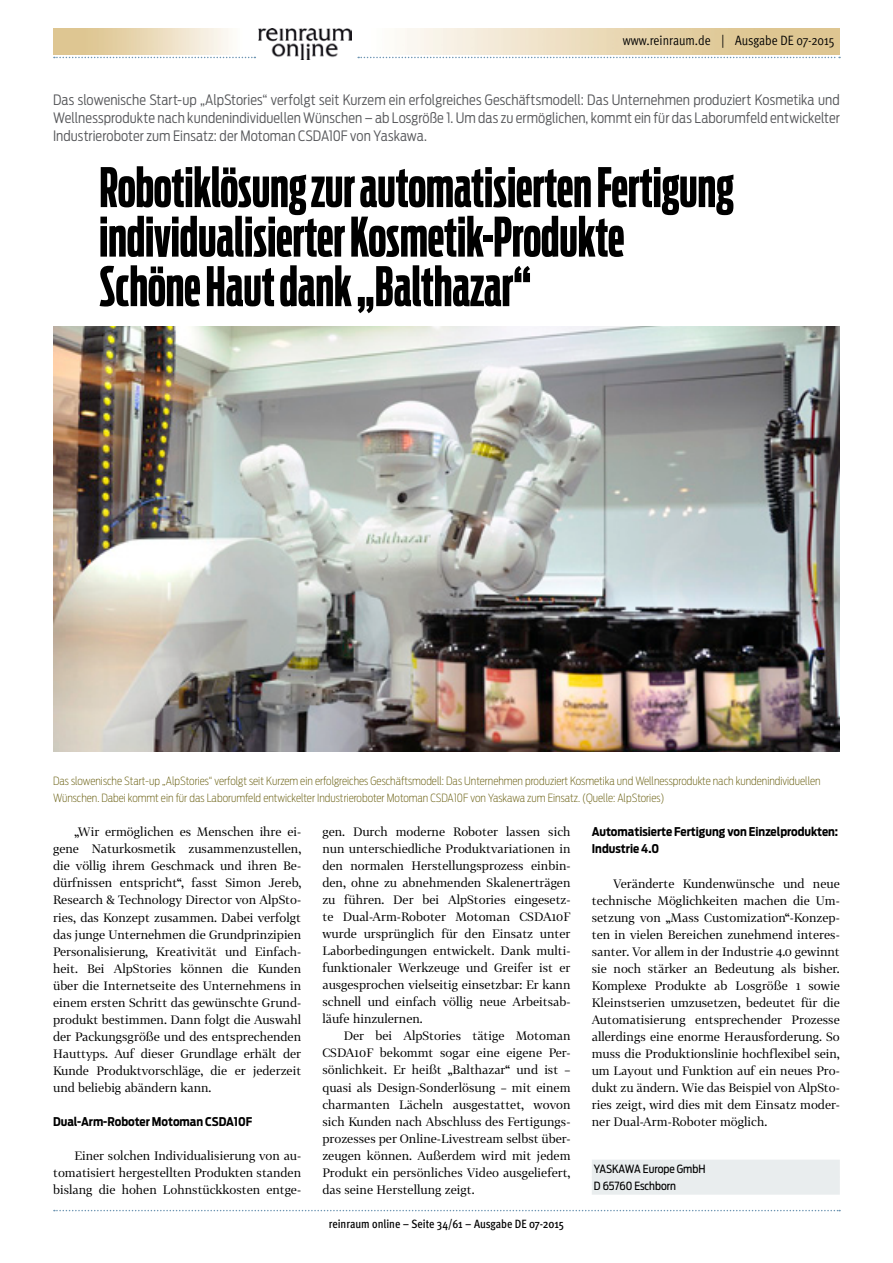
<style>
.page{position:relative;width:893px;height:1263px;background:#fff}
.page>*{position:absolute;margin:0;border:0;box-sizing:border-box;transform-origin:0 0}
.t1{font:700 54px/49.5px "Antenna Comp";color:#000}
.t2{font:300 14.25px/18px "Antenna Cond";letter-spacing:.005em;color:#57585b;text-align:justify}
.t3{font:13.5px "Meta OT Cond Norm";color:#000}
.t4{font:12px/17px "Tabac G2";color:#000;text-align:justify}
.t5{font:700 12px/17px "Antenna Cond";color:#000}
.t6{font:500 condensed 12px "Meta OT";color:#000}
.t7{font:200 11.25px/17px "Antenna Cond";color:#6b6114}
.t8{font:11.25px/17px "Antenna Cond";color:#000}
</style>
<div class="page">
<svg style="left:358px;top:57px;width:482px;height:1px"></svg>
<svg style="left:54px;top:57px;width:201px;height:1px"></svg>
<svg style="left:54px;top:1210px;width:786px;height:1px"></svg>
<img style="left:258px;top:29px;width:94px;height:31px">
<img style="left:53px;top:326px;width:787px;height:425px">
<div style="left:592px;top:1160px;width:248px;height:18px;background:#e9edee"></div>
<div style="left:592px;top:1177px;width:248px;height:18px;background:#e9edee"></div>
<p class="t3" style="left:623px;top:32px;width:213px">www.reinraum.de | Ausgabe DE 07-2015</p>
<p class="t2" style="left:53px;top:91px;width:788px">Das slowenische Start-up „AlpStories“ verfolgt seit Kurzem ein erfolgreiches Geschäftsmodell: Das Unternehmen produziert Kosmetika und Wellnessprodukte nach kundenindividuellen Wünschen – ab Losgröße 1. Um das zu ermöglichen, kommt ein für das Laborumfeld entwickelter Industrieroboter zum Einsatz: der Motoman CSDA10F von Yaskawa.</p>
<h1 class="t1" style="left:99px;top:163px;width:636px">Robotiklösung zur automatisierten Fertigung individualisierter Kosmetik-Produkte<br>Schöne Haut dank „Balthazar“</h1>
<p class="t7" style="left:53px;top:773px;width:769px">Das slowenische Start-up „AlpStories“ verfolgt seit Kurzem ein erfolgreiches Geschäftsmodell: Das Unternehmen produziert Kosmetika und Wellnessprodukte nach kundenindividuellen<br>Wünschen. Dabei kommt ein für das Laborumfeld entwickelter Industrieroboter Motoman CSDA10F von Yaskawa zum Einsatz. (Quelle: AlpStories)</p>
<p class="t4" style="left:53px;top:823px;width:250px;text-indent:21px">„Wir ermöglichen es Menschen ihre ei&shy;gene Naturkosmetik zusammenzustellen, die völlig ihrem Geschmack und ihren Be&shy;dürfnissen entspricht“, fasst Simon Jereb, Research &amp; Technology Director von AlpSto&shy;ries, das Konzept zusammen. Dabei verfolgt das junge Unternehmen die Grundprinzipien Personalisierung, Kreativität und Einfach&shy;heit. Bei AlpStories können die Kunden über die Internetseite des Unternehmens in einem ersten Schritt das gewünschte Grund&shy;produkt bestimmen. Dann folgt die Auswahl der Packungsgröße und des entsprechenden Hauttyps. Auf dieser Grundlage erhält der Kunde Produktvorschläge, die er jederzeit und beliebig abändern kann.</p>
<p class="t5" style="left:53px;top:1113px;width:201px">Dual-Arm-Roboter Motoman CSDA10F</p>
<p class="t4" style="left:53px;top:1146px;width:250px;text-indent:21px">Einer solchen Individualisierung von au&shy;tomatisiert hergestellten Produkten standen bislang die hohen Lohnstückkosten entge-</p>
<p class="t4" style="left:322px;top:823px;width:250px">gen. Durch moderne Roboter lassen sich nun unterschiedliche Produktvariationen in den normalen Herstellungsprozess einbin&shy;den, ohne zu abnehmenden Skalenerträgen zu führen. Der bei AlpStories eingesetz&shy;te Dual-Arm-Roboter Motoman CSDA10F wurde ursprünglich für den Einsatz unter Laborbedingungen entwickelt. Dank multi&shy;funktionaler Werkzeuge und Greifer ist er ausgesprochen vielseitig einsetzbar: Er kann schnell und einfach völlig neue Arbeitsab&shy;läufe hinzulernen.</p>
<p class="t4" style="left:322px;top:1027px;width:250px;text-indent:21px">Der bei AlpStories tätige Motoman CSDA10F bekommt sogar eine eigene Per&shy;sönlichkeit. Er heißt „Balthazar“ und ist – quasi als Design-Sonderlösung – mit einem charmanten Lächeln ausgestattet, wovon sich Kunden nach Abschluss des Fertigungs&shy;prozesses per Online-Livestream selbst über&shy;zeugen können. Außerdem wird mit jedem Produkt ein persönliches Video ausgeliefert, das seine Herstellung zeigt.</p>
<p class="t5" style="left:592px;top:824px;width:248px">Automatisierte Fertigung von Einzelprodukten:<br>Industrie 4.0</p>
<p class="t4" style="left:592px;top:874px;width:250px;text-indent:21px">Veränderte Kundenwünsche und neue technische Möglichkeiten machen die Um&shy;setzung von „Mass Customization“-Konzep&shy;ten in vielen Bereichen zunehmend interes&shy;santer. Vor allem in der Industrie 4.0 gewinnt sie noch stärker an Bedeutung als bisher.<br>Komplexe Produkte ab Losgröße 1 sowie Kleinstserien umzusetzen, bedeutet für die Automatisierung entsprechender Prozesse allerdings eine enorme Herausforderung. So muss die Produktionslinie hochflexibel sein, um Layout und Funktion auf ein neues Pro&shy;dukt zu ändern. Wie das Beispiel von AlpSto&shy;ries zeigt, wird dies mit dem Einsatz moder&shy;ner Dual-Arm-Roboter möglich.</p>
<p class="t8" style="left:594px;top:1160px;width:113px">YASKAWA Europe GmbH<br>D 65760 Eschborn</p>
<p class="t6" style="left:329px;top:1216px;width:237px">reinraum online – Seite 34/61 – Ausgabe DE 07-2015</p>
</div>
